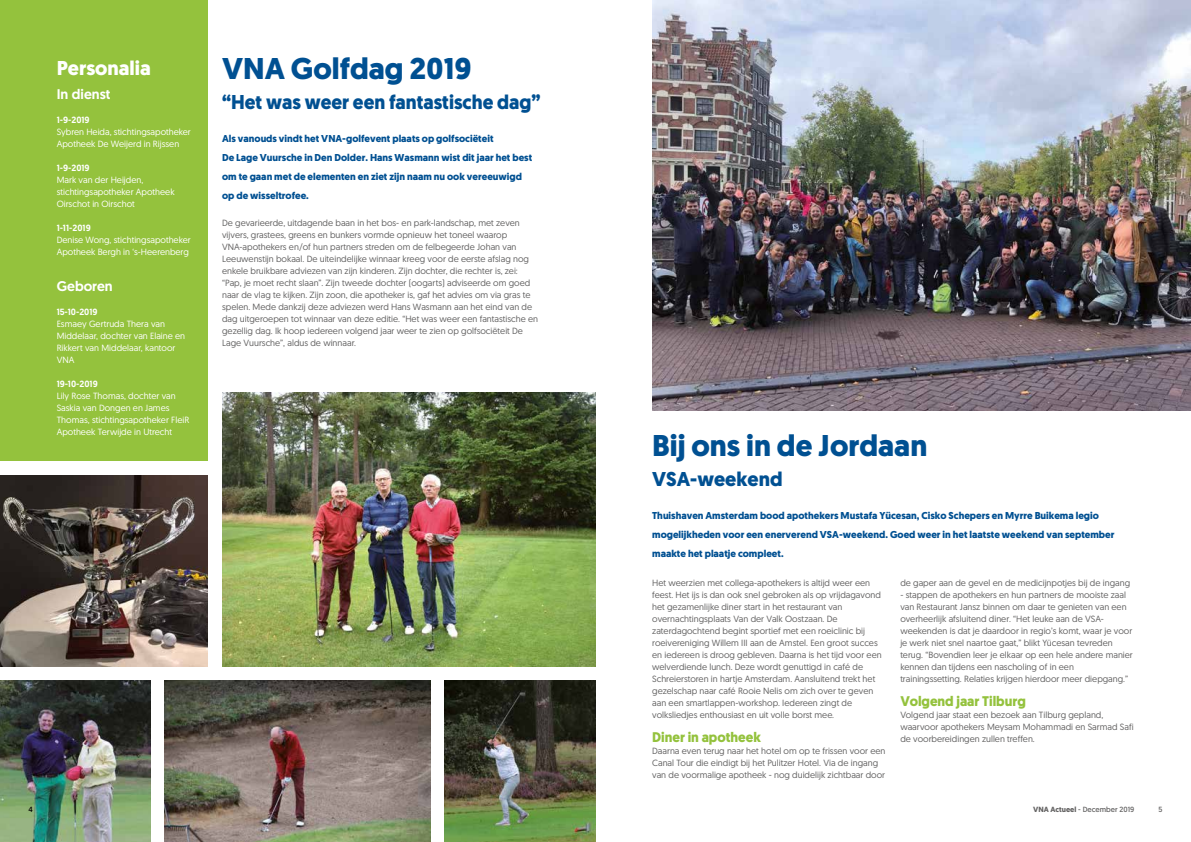
<style>
.page{position:relative;width:1191px;height:842px;background:#fff}
.page>*{position:absolute;margin:0;border:0;box-sizing:border-box;transform-origin:0 0}
.t1{font:700 30px "Geomanist";color:#005092}
.t2{font:700 20px "Geomanist";color:#005092;scale:.96 1}
.t3{font:700 20px "Geomanist";color:#005092}
.t4{font:700 20px "Geomanist";color:#fff}
.t5{font:700 14px "Geomanist";color:#94c23d}
.t6{font:500 14px "Geomanist";color:#fff}
.t7{font:700 10px/19px "Geomanist";color:#005092}
.t8{font:9px/12px "Geomanist";color:#646363}
.t9{font:9px/12px "Geomanist";color:#fff}
.t10{font:500 9px "Geomanist";color:#fff}
.t11{font:7.5px "Geomanist";color:#646363}
.t12{font:7.5px "Geomanist";color:#000}
.s1{font-weight:700}
</style>
<div class="page">
<img style="left:445px;top:680px;width:150px;height:162px">
<img style="left:0;top:680px;width:151px;height:162px">
<div style="left:0;top:0;width:208px;height:461px;background:#94c23d"></div>
<img style="left:0;top:475px;width:208px;height:191px">
<img style="left:165px;top:680px;width:266px;height:162px">
<img style="left:652px;top:0;width:539px;height:411px">
<img style="left:222px;top:393px;width:373px;height:273px">
<h2 class="t4" style="left:57px;top:55px;width:96px">Personalia</h2>
<h3 class="t6" style="left:57px;top:85px;width:55px">In dienst</h3>
<p class="t10" style="left:57px;top:114px;width:34px">1-9-2019</p>
<p class="t9" style="left:57px;top:126px;width:136px">Sybren Heida, stichtingsapotheker<br>Apotheek De Weijerd in Rijssen</p>
<p class="t10" style="left:57px;top:162px;width:34px">1-9-2019</p>
<p class="t9" style="left:57px;top:174px;width:119px">Mark van der Heijden, stichtingsapotheker Apotheek<br>Oirschot in Oirschot</p>
<p class="t10" style="left:57px;top:222px;width:36px">1-11-2019</p>
<p class="t9" style="left:57px;top:234px;width:135px">Denise Wong, stichtingsapotheker<br>Apotheek Bergh in ‘s-Heerenberg</p>
<h3 class="t6" style="left:57px;top:277px;width:57px">Geboren</h3>
<p class="t10" style="left:57px;top:306px;width:42px">15-10-2019</p>
<p class="t9" style="left:57px;top:318px;width:130px">Esmaey Gertruda Thera van<br>Middelaar, dochter van Elaine en<br>Rikkert van Middelaar, kantoor<br>VNA</p>
<p class="t10" style="left:57px;top:378px;width:43px">19-10-2019</p>
<p class="t9" style="left:57px;top:390px;width:134px">Lily Rose Thomas, dochter van<br>Saskia van Dongen en James<br>Thomas, stichtingsapotheker FleiR<br>Apotheek Terwijde in Utrecht</p>
<h1 class="t1" style="left:222px;top:49px;width:251px">VNA Golfdag 2019</h1>
<h2 class="t2" style="left:222px;top:89px;width:333px">“Het was weer een fantastische dag”</h2>
<p class="t7" style="left:222px;top:129px;width:311px">Als vanouds vindt het VNA-golfevent plaats op golfsociëteit<br>De Lage Vuursche in Den Dolder. Hans Wasmann wist dit jaar het best om te gaan met de elementen en ziet zijn naam nu ook vereeuwigd op de wisseltrofee.</p>
<p class="t8" style="left:222px;top:217px;width:317px">De gevarieerde, uitdagende baan in het bos- en park-landschap, met zeven vijvers, grastees, greens en bunkers vormde opnieuw het toneel waarop VNA-apothekers en/of hun partners streden om de felbegeerde Johan van Leeuwenstijn bokaal. De uiteindelijke winnaar kreeg voor de eerste afslag nog enkele bruikbare adviezen van zijn kinderen. Zijn dochter, die rechter is, zei: “Pap, je moet recht slaan”. Zijn tweede dochter (oogarts) adviseerde om goed naar de vlag te kijken. Zijn zoon, die apotheker is, gaf het advies om via gras te spelen. Mede dankzij deze adviezen werd Hans Wasmann aan het eind van de dag uitgeroepen tot winnaar van deze editie. “Het was weer een fantastische en gezellig dag. Ik hoop iedereen volgend jaar weer te zien op golfsociëteit De Lage Vuursche”, aldus de winnaar.</p>
<h1 class="t1" style="left:652px;top:425px;width:277px">Bij ons in de Jordaan</h1>
<h2 class="t3" style="left:652px;top:465px;width:132px">VSA-weekend</h2>
<p class="t7" style="left:652px;top:506px;width:464px">Thuishaven Amsterdam bood apothekers Mustafa Yücesan, Cisko Schepers en Myrre Buikema legio mogelijkheden voor een enerverend VSA-weekend. Goed weer in het laatste weekend van september maakte het plaatje compleet.</p>
<p class="t8" style="left:652px;top:576px;width:231px">Het weerzien met collega-apothekers is altijd weer een feest. Het ijs is dan ook snel gebroken als op vrijdagavond het gezamenlijke diner start in het restaurant van overnachtingsplaats Van der Valk Oostzaan. De zaterdagochtend begint sportief met een roeiclinic bij roeivereniging Willem III aan de Amstel. Een groot succes en iedereen is droog gebleven. Daarna is het tijd voor een welverdiende lunch. Deze wordt genuttigd in café de Schreierstoren in hartje Amsterdam. Aansluitend trekt het gezelschap naar café Rooie Nelis om zich over te geven aan een smartlappen-workshop. Iedereen zingt de volksliedjes enthousiast en uit volle borst mee.</p>
<h3 class="t5" style="left:652px;top:728px;width:110px">Diner in apotheek</h3>
<p class="t8" style="left:652px;top:744px;width:235px">Daarna even terug naar het hotel om op te frissen voor een<br>Canal Tour die eindigt bij het Pulitzer Hotel. Via de ingang van de voormalige apotheek - nog duidelijk zichtbaar door</p>
<p class="t8" style="left:900px;top:576px;width:231px">de gaper aan de gevel en de medicijnpotjes bij de ingang</p>
<p class="t8" style="left:900px;top:588px;width:234px">- stappen de apothekers en hun partners de mooiste zaal van Restaurant Jansz binnen om daar te genieten van een overheerlijk afsluitend diner. “Het leuke aan de VSA&shy;weekenden is dat je daardoor in regio’s komt, waar je voor je werk niet snel naartoe gaat,” blikt Yücesan tevreden terug. “Bovendien leer je elkaar op een hele andere manier kennen dan tijdens een nascholing of in een trainingssetting. Relaties krijgen hierdoor meer diepgang.”</p>
<h3 class="t5" style="left:900px;top:692px;width:127px">Volgend jaar Tilburg</h3>
<p class="t8" style="left:900px;top:708px;width:235px">Volgend jaar staat een bezoek aan Tilburg gepland, waarvoor apothekers Meysam Mohammadi en Sarmad Safi de voorbereidingen zullen treffen.</p>
<p class="t11" style="left:1033px;top:805px;width:102px"><span class="s1">VNA Actueel</span> - December 2019</p>
<p class="t12" style="left:28px;top:805px;width:6px">4</p>
<p class="t11" style="left:1158px;top:805px;width:5px">5</p>
</div>
